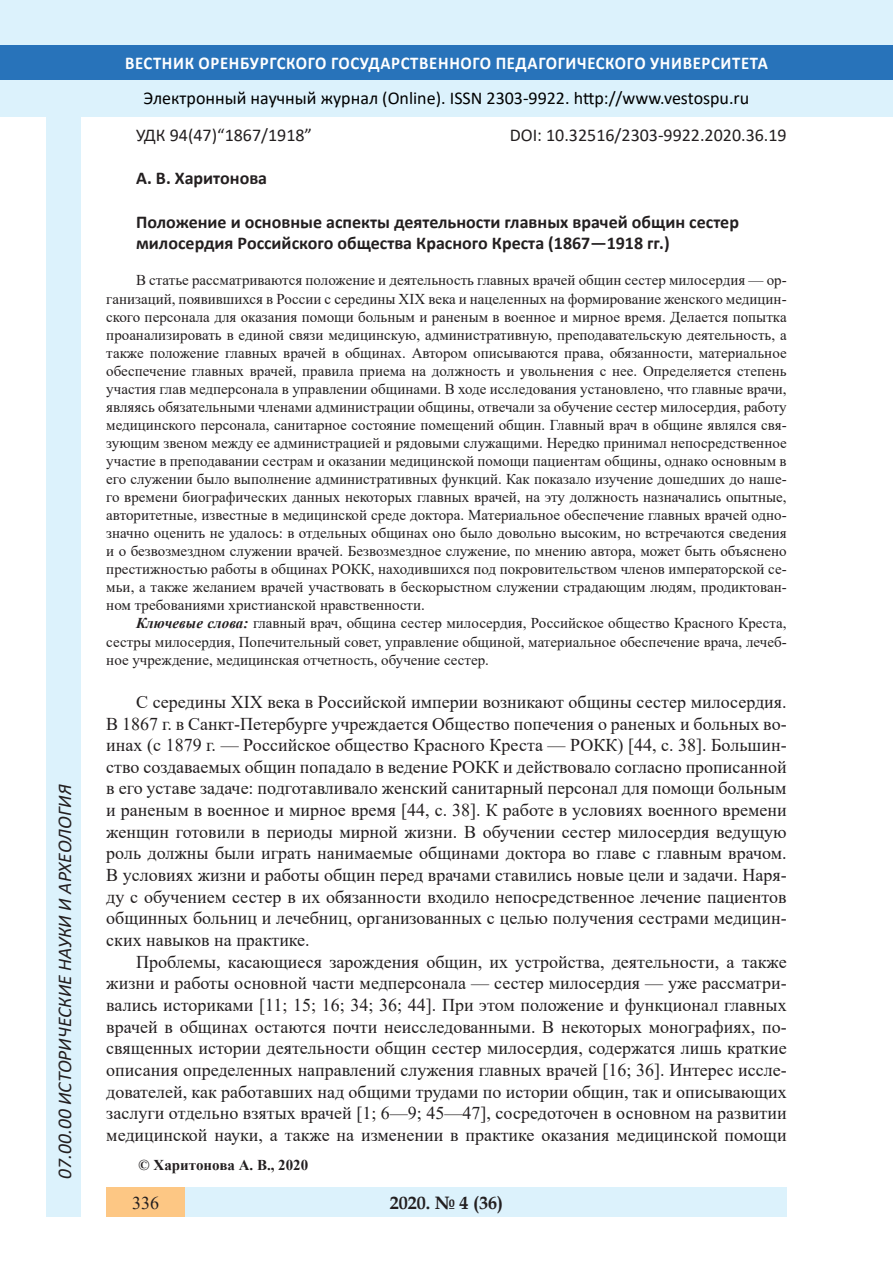
<style>
.page{position:relative;width:893px;height:1263px;background:#fff}
.page>*{position:absolute;margin:0;border:0;box-sizing:border-box;transform-origin:0 0}
.t1{font:italic 19.5px "Calibri";color:#231f20}
.Стиль2{font:18px/21.6px "Times New Roman";color:#231f20;text-align:justify}
.Заголовок_2{font:700 18px/21.6px "Calibri";color:#231f20}
.t2{font:18px "Calibri";color:#000}
.t3{font:700 18px "Calibri";letter-spacing:.04em;color:#fff;scale:.93 1}
.Заголовок_2-2{font:18px "Calibri";color:#231f20}
.t4{font:700 18px "Book Antiqua";color:#231f20}
.литература{font:15px/18px "Times New Roman";color:#231f20;text-align:justify}
.Стиль2-2{font:700 15px "Times New Roman";color:#231f20}
.s1{font-weight:700;font-style:italic}
</style>
<div class="page">
<div style="left:0;top:0;width:893px;height:116px;background:#dcf2fc"></div>
<div style="left:0;top:45px;width:893px;height:34px;background:#2873ba"></div>
<div style="left:106px;top:1188px;width:681px;height:29px;background:#dcf2fc"></div>
<div style="left:106px;top:1188px;width:79px;height:29px;background:#fdc784"></div>
<div style="left:47px;top:116px;width:34px;height:1101px;background:#dcf2fc"></div>
<h1 class="t1" style="left:51px;top:1179px;width:395px;rotate:-90deg">07.00.00 ИСТОРИЧЕСКИЕ НАУКИ И АРХЕОЛОГИЯ</h1>
<h1 class="t1" style="left:51px;top:1105px;width:206px;rotate:-90deg">БИОЛОГИЧЕСКИЕ НАУКИ</h1>
<h1 class="t1" style="left:51px;top:1169px;width:11px;rotate:-90deg">3</h1>
<p class="t3" style="left:125px;top:50px;width:693px">ВЕСТНИК ОРЕНБУРГСКОГО ГОСУДАРСТВЕННОГО ПЕДАГОГИЧЕСКОГО УНИВЕРСИТЕТА</p>
<p class="t2" style="left:144px;top:85px;width:607px">Электронный научный журнал (Online). ISSN 2303-9922. http://www.vestospu.ru</p>
<p class="t2" style="left:583px;top:85px;width:13px">t</p>
<p class="t2" style="left:583px;top:85px;width:13px">t</p>
<p class="Заголовок_2-2" style="left:510px;top:123px;width:278px">DOI: 10.32516/2303-9922.2020.36.19</p>
<p class="Заголовок_2-2" style="left:136px;top:123px;width:178px">УДК 94(47)“1867/1918”</p>
<p class="Заголовок_2" style="left:136px;top:167px;width:133px">А. В. Харитонова</p>
<p class="Заголовок_2" style="left:136px;top:211px;width:604px">Положение и основные аспекты деятельности главных врачей общин сестер милосердия Российского общества Красного Креста (1867—1918 гг.)</p>
<p class="литература" style="left:106px;top:271px;width:682px;text-indent:30px">В статье рассматриваются положение и деятельность главных врачей общин сестер милосердия — ор&shy;ганизаций, появившихся в России с середины XIX века и нацеленных на формирование женского медицин&shy;ского персонала для оказания помощи больным и раненым в военное и мирное время. Делается попытка проанализировать в единой связи медицинскую, административную, преподавательскую деятельность, а также положение главных врачей в общинах. Автором описываются права, обязанности, материальное обеспечение главных врачей, правила приема на должность и увольнения с нее. Определяется степень участия глав медперсонала в управлении общинами. В ходе исследования установлено, что главные врачи, являясь обязательными членами администрации общины, отвечали за обучение сестер милосердия, работу медицинского персонала, санитарное состояние помещений общин. Главный врач в общине являлся свя&shy;зующим звеном между ее администрацией и рядовыми служащими. Нередко принимал непосредственное участие в преподавании сестрам и оказании медицинской помощи пациентам общины, однако основным в его служении было выполнение административных функций. Как показало изучение дошедших до наше&shy;го времени биографических данных некоторых главных врачей, на эту должность назначались опытные, авторитетные, известные в медицинской среде доктора. Материальное обеспечение главных врачей одно&shy;значно оценить не удалось: в отдельных общинах оно было довольно высоким, но встречаются сведения и о безвозмездном служении врачей. Безвозмездное служение, по мнению автора, может быть объяснено престижностью работы в общинах РОКК, находившихся под покровительством членов императорской се&shy;мьи, а также желанием врачей участвовать в бескорыстном служении страдающим людям, продиктован&shy;ном требованиями христианской нравственности.</p>
<p class="литература" style="left:106px;top:614px;width:682px;text-indent:30px"><span class="s1">Ключевые слова:</span> главный врач, община сестер милосердия, Российское общество Красного Креста, сестры милосердия, Попечительный совет, управление общиной, материальное обеспечение врача, лечеб&shy;ное учреждение, медицинская отчетность, обучение сестер.</p>
<p class="Стиль2" style="left:106px;top:690px;width:682px;text-indent:30px">С середины XIX века в Российской империи возникают общины сестер милосердия.<br>В 1867 г. в Санкт-Петербурге учреждается Общество попечения о раненых и больных во&shy;инах (с 1879 г. — Российское общество Красного Креста — РОКК) [44, с. 38]. Большин&shy;ство создаваемых общин попадало в ведение РОКК и действовало согласно прописанной в его уставе задаче: подготавливало женский санитарный персонал для помощи больным и раненым в военное и мирное время [44, с. 38]. К работе в условиях военного времени женщин готовили в периоды мирной жизни. В обучении сестер милосердия ведущую роль должны были играть нанимаемые общинами доктора во главе с главным врачом.<br>В условиях жизни и работы общин перед врачами ставились новые цели и задачи. Наря&shy;ду с обучением сестер в их обязанности входило непосредственное лечение пациентов общинных больниц и лечебниц, организованных с целью получения сестрами медицин&shy;ских навыков на практике.</p>
<p class="Стиль2" style="left:106px;top:950px;width:682px;text-indent:30px">Проблемы, касающиеся зарождения общин, их устройства, деятельности, а также жизни и работы основной части медперсонала — сестер милосердия — уже рассматри&shy;вались историками [11; 15; 16; 34; 36; 44]. При этом положение и функционал главных врачей в общинах остаются почти неисследованными. В некоторых монографиях, по&shy;священных истории деятельности общин сестер милосердия, содержатся лишь краткие описания определенных направлений служения главных врачей [16; 36]. Интерес иссле&shy;дователей, как работавших над общими трудами по истории общин, так и описывающих заслуги отдельно взятых врачей [1; 6—9; 45—47], сосредоточен в основном на развитии медицинской науки, а также на изменении в практике оказания медицинской помощи</p>
<p class="Стиль2-2" style="left:139px;top:1154px;width:171px">© Харитонова А. В., 2020</p>
<p class="t4" style="left:390px;top:1190px;width:115px">2020. № 4 (36)</p>
<p class="Стиль2" style="left:132px;top:1191px;width:28px">336</p>
<p class="t4" style="left:460px;top:1190px;width:10px">2</p>
<p class="t4" style="left:408px;top:1190px;width:19px">18</p>
<p class="t4" style="left:460px;top:1190px;width:39px">1 25</p>
</div>
